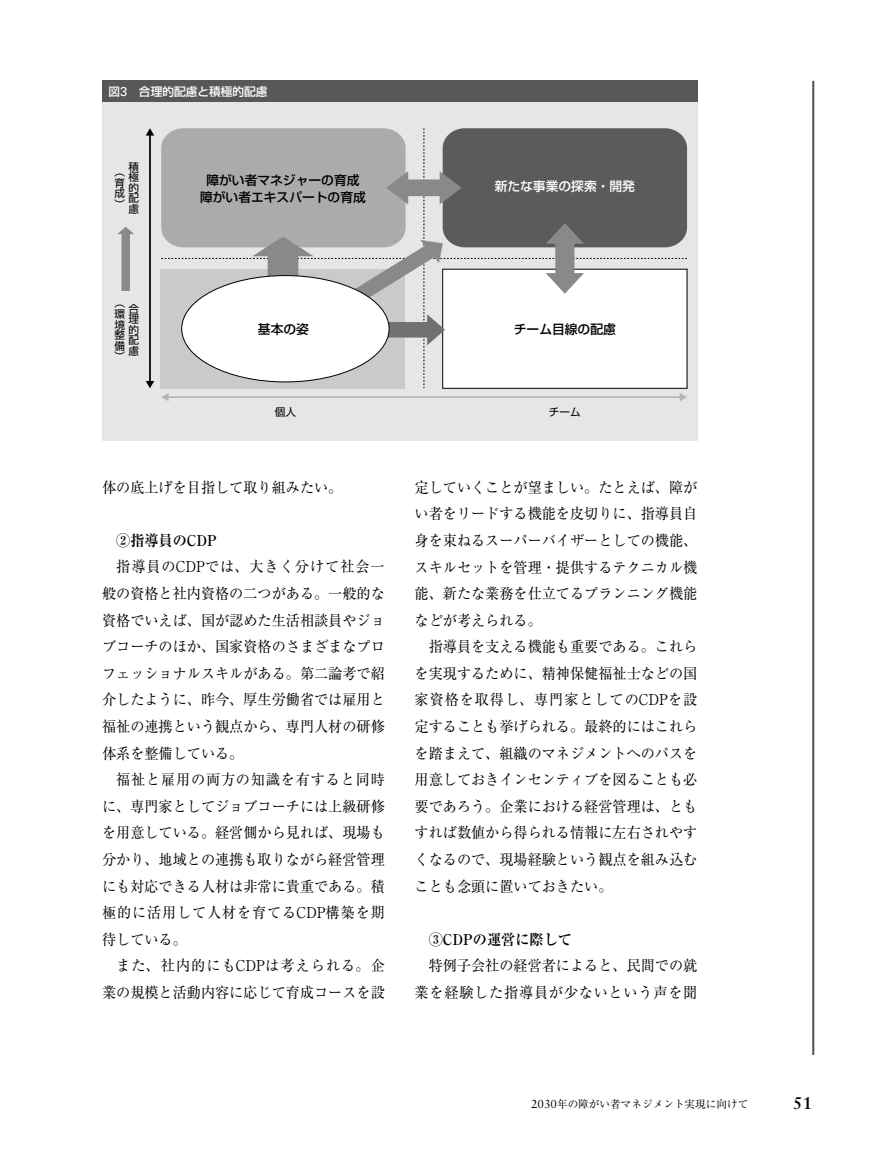
<style>
.page{position:relative;width:893px;height:1157px;background:#fff}
.page>*{position:absolute;margin:0;border:0;box-sizing:border-box;transform-origin:0 0}
.t1{font:700 16.95px "Sabon LT Std";color:#000}
.t2{font:14.85px/26.5px "Ryumin Pr 6 N";color:#000;text-align:justify;scale:.95 1}
.t3{font:14.85px/26.5px "Ryumin Pr 6 N";letter-spacing:.055em;color:#000;text-align:right;scale:.95 1}
.t4{font:700 14.85px "Ryumin Pr 6 N";color:#000;scale:.95 1}
.t5{font:500 12.75px/17px "Shin Go Pr 6 N";color:#000;text-align:center}
.t6{font:500 12.75px "Shin Go Pr 6 N";color:#fff}
.t7{font:500 11.7px "Shin Go Pr 6 N";color:#fff}
.t8{font:10.65px/10.6px "Shin Go Pro";color:#000;text-align:justify}
.t9{font:10.65px "Ryumin Pr 6 N";color:#000}
.s1{font-family:"Univers LT Std";font-weight:400;font-size:12.9px}
.s2{font-family:"Sabon LT Std";font-size:11.7px}
</style>
<div class="page">
<hr style="left:812px;top:81px;width:2px;height:973px;background:#595757">
<div style="left:102px;top:81px;width:595px;height:21px;background:#595757"></div>
<div style="left:102px;top:102px;width:595px;height:338px;background:#e6e6e6"></div>
<hr style="left:149px;top:134px;width:2px;height:248px;background:#000">
<svg style="left:146px;top:128px;width:8px;height:8px"></svg>
<svg style="left:146px;top:381px;width:8px;height:7px"></svg>
<svg style="left:117px;top:227px;width:17px;height:64px"></svg>
<svg style="left:161px;top:128px;width:526px;height:273px"></svg>
<div style="left:182px;top:275px;width:207px;height:107px;background:#fff;border-radius:50%"></div>
<p class="t7" style="left:108px;top:82px;width:161px">図<span class="s1">3</span>　合理的配慮と積極的配慮</p>
<p class="t8" style="left:115px;top:165px;width:12px">（育成）</p>
<p class="t8" style="left:128px;top:160px;width:12px">積極的配慮</p>
<p class="t8" style="left:128px;top:302px;width:12px">合理的配慮</p>
<p class="t8" style="left:115px;top:296px;width:12px">（環境整備）</p>
<p class="t5" style="left:200px;top:171px;width:167px">障がい者マネジャーの育成障がい者エキスパートの育成</p>
<p class="t6" style="left:495px;top:176px;width:142px">新たな事業の探索・開発</p>
<p class="t5" style="left:258px;top:320px;width:53px">基本の姿</p>
<p class="t5" style="left:514px;top:320px;width:104px">チーム目線の配慮</p>
<p class="t8" style="left:275px;top:405px;width:23px">個人</p>
<p class="t8" style="left:549px;top:405px;width:33px">チーム</p>
<p class="t2" style="left:102px;top:473px;width:254px">体の底上げを目指して取り組みたい。</p>
<p class="t4" style="left:116px;top:528px;width:108px">②指導員のCDP</p>
<p class="t2" style="left:102px;top:553px;width:299px;text-indent:14px">指導員のCDPでは、大きく分けて社会一般の資格と社内資格の二つがある。一般的な資格でいえば、国が認めた生活相談員やジョブコーチのほか、国家資格のさまざまなプロフェッショナルスキルがある。第二論考で紹介したように、昨今、厚生労働省では雇用と福祉の連携という観点から、専門人材の研修体系を整備している。</p>
<p class="t2" style="left:102px;top:765px;width:299px;text-indent:14px">福祉と雇用の両方の知識を有すると同時に、専門家としてジョブコーチには上級研修を用意している。経営側から見れば、現場も分かり、地域との連携も取りながら経営管理にも対応できる人材は非常に貴重である。積極的に活用して人材を育てるCDP構築を期待している。</p>
<p class="t2" style="left:102px;top:951px;width:299px;text-align:right">また、社内的にもCDPは考えられる。企業の規模と活動内容に応じて育成コースを設</p>
<p class="t2" style="left:415px;top:473px;width:299px">定していくことが望ましい。たとえば、障がい者をリードする機能を皮切りに、指導員自身を束ねるスーパーバイザーとしての機能、スキルセットを管理・提供するテクニカル機能、新たな業務を仕立てるプランニング機能などが考えられる。</p>
<p class="t2" style="left:415px;top:632px;width:299px;text-indent:14px">指導員を支える機能も重要である。これらを実現するために、精神保健福祉士などの国家資格を取得し、専門家としてのCDPを設定することも挙げられる。最終的にはこれらを踏まえて、組織のマネジメントへのパスを用意しておきインセンティブを図ることも必要であろう。企業における経営管理は、ともすれば数値から得られる情報に左右されやすくなるので、現場経験という観点を組み込むことも念頭に置いておきたい。</p>
<p class="t4" style="left:429px;top:927px;width:152px">③CDPの運営に際して</p>
<p class="t3" style="left:415px;top:951px;width:299px">特例子会社の経営者によると、民間での就業を経験した指導員が少ないという声を聞</p>
<p class="t9" style="left:531px;top:1095px;width:219px"><span class="s2">2030</span>年の障がい者マネジメント実現に向けて</p>
<p class="t1" style="left:793px;top:1093px;width:20px">51</p>
</div>
